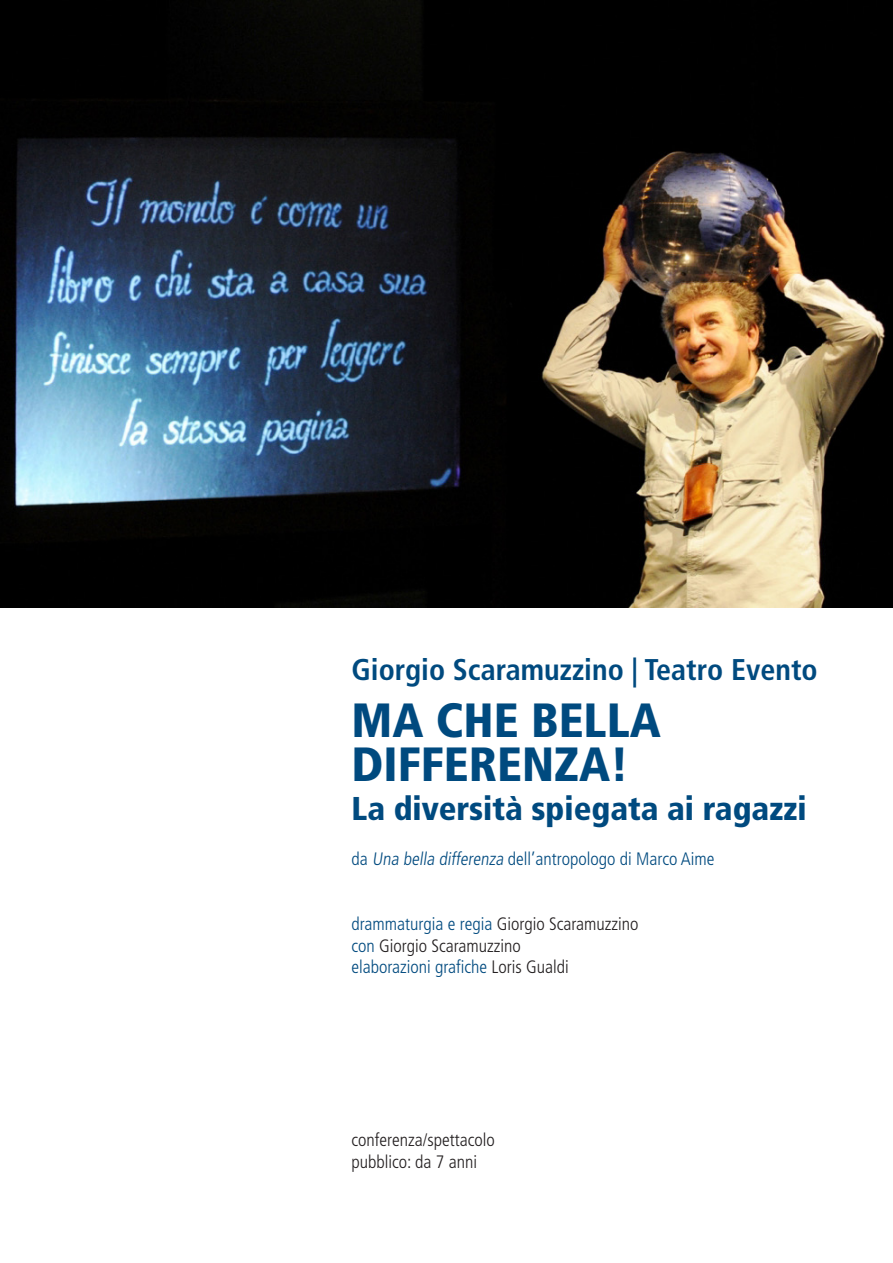
<style>
.page{position:relative;width:893px;height:1263px;background:#fff}
.page>*{position:absolute;margin:0;border:0;box-sizing:border-box;transform-origin:0 0}
.t1{font:900 condensed 48px "Frutiger LT Std";color:#004a7f}
.t2{font:900 condensed 33px "Frutiger LT Std";color:#004a7f}
.t3{font:700 condensed 30px "Frutiger LT Std";color:#004a7f}
.t4{font:300 condensed 18px "Frutiger LT Std";color:#231f20}
.t5{font:300 condensed 18px "Frutiger LT Std";color:#004a7f}
.s1{color:#004a7f}
.s2{color:#231f20}
</style>
<div class="page">
<img style="left:0;top:0;width:893px;height:607px">
<p class="t3" style="left:351px;top:651px;width:468px">Giorgio Scaramuzzino | Teatro Evento</p>
<p class="t1" style="left:351px;top:691px;width:311px">MA CHE BELLA</p>
<p class="t1" style="left:351px;top:735px;width:279px">DIFFERENZA!</p>
<p class="t2" style="left:351px;top:789px;width:457px">La diversità spiegata ai ragazzi</p>
<p class="t5" style="left:351px;top:849px;width:364px">da Una bella differenza dell’antropologo di Marco Aime</p>
<p class="t4" style="left:351px;top:913px;width:289px"><span class="s1">drammaturgia e regia</span> Giorgio Scaramuzzino</p>
<p class="t4" style="left:351px;top:935px;width:171px"><span class="s1">con</span> Giorgio Scaramuzzino</p>
<p class="t5" style="left:351px;top:957px;width:219px">elaborazioni grafiche <span class="s2">Loris Gualdi</span></p>
<p class="t4" style="left:351px;top:1129px;width:145px">conferenza/spettacolo</p>
<p class="t4" style="left:351px;top:1151px;width:127px">pubblico: da 7 anni</p>
</div>
